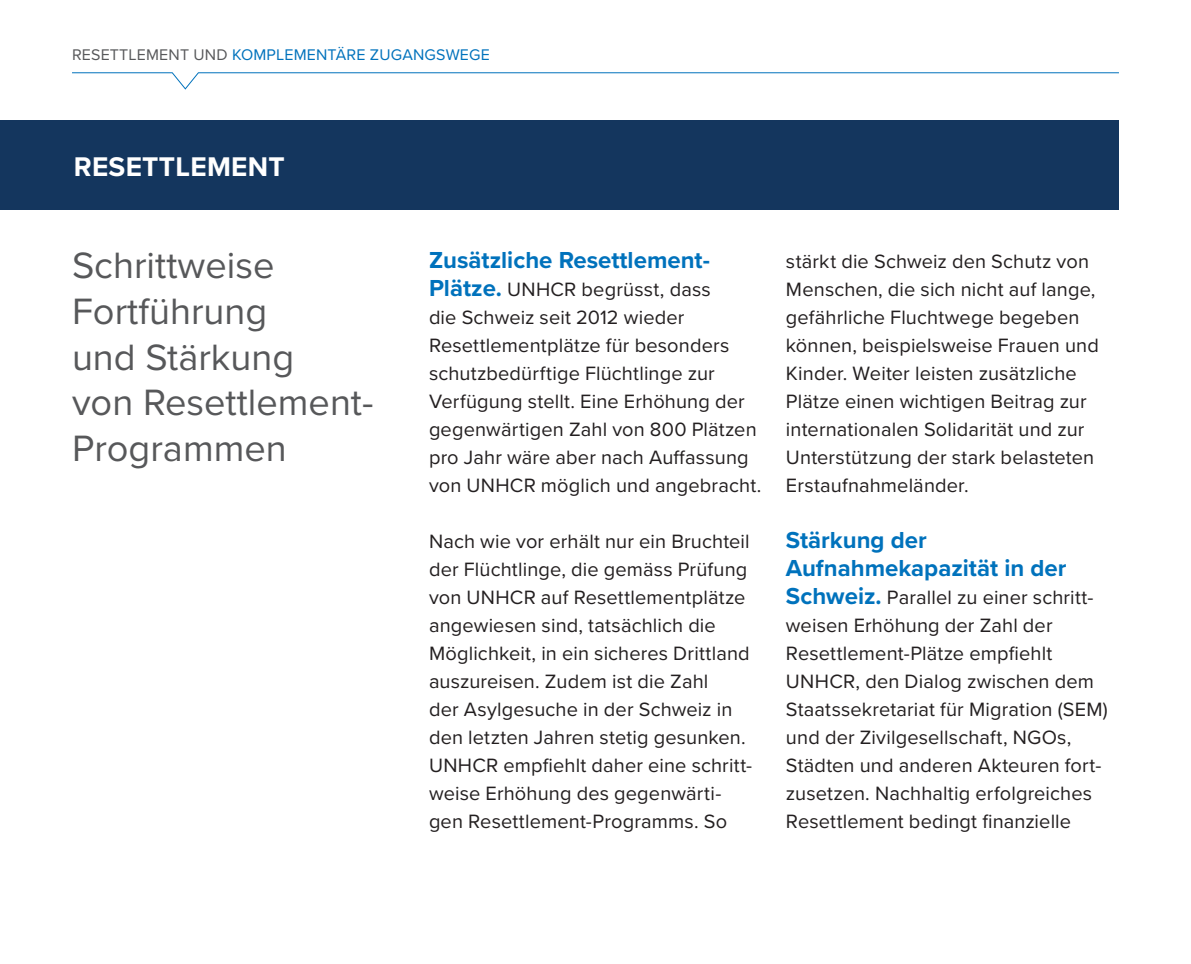
<style>
.page{position:relative;width:1191px;height:964px;background:#fff}
.page>*{position:absolute;margin:0;border:0;box-sizing:border-box;transform-origin:0 0}
.t1{font:38px/45.6px "Proxima Nova";color:#57585a}
.t2{font:700 28px "Proxima Nova";letter-spacing:.01em;color:#fff}
.t3{font:700 24px/28px "Proxima Nova";color:#0072bc}
.t4{font:20px/28px "Proxima Nova";letter-spacing:.005em;color:#231f20}
.t5{font:16px "Proxima Nova";letter-spacing:.01em;color:#0072bc}
.s1{color:#57585a}
.s2{font-weight:700;font-size:24px;color:#0072bc}
</style>
<div class="page">
<svg style="left:72px;top:72px;width:1047px;height:18px"></svg>
<div style="left:0;top:120px;width:1119px;height:90px;background:#14365e"></div>
<p class="t5" style="left:72px;top:42px;width:419px"><span class="s1">RESETTLEMENT UND</span> KOMPLEMENTÄRE ZUGANGSWEGE</p>
<p class="t2" style="left:74px;top:146px;width:213px">RESETTLEMENT</p>
<p class="t1" style="left:72px;top:241px;width:303px">Schrittweise<br>Fortführung<br>und Stärkung<br>von Resettlement-<br>Programmen</p>
<p class="t3" style="left:429px;top:245px;width:282px">Zusätzliche Resettlement-</p>
<p class="t4" style="left:429px;top:274px;width:334px"><span class="s2">Plätze.</span> UNHCR begrüsst, dass<br>die Schweiz seit 2012 wieder Resettlementplätze für besonders schutzbedürftige Flüchtlinge zur Verfügung stellt. Eine Erhöhung der gegenwärtigen Zahl von 800 Plätzen pro Jahr wäre aber nach Auffassung von UNHCR möglich und angebracht.</p>
<p class="t4" style="left:429px;top:526px;width:325px">Nach wie vor erhält nur ein Bruchteil der Flüchtlinge, die gemäss Prüfung von UNHCR auf Resettlementplätze angewiesen sind, tatsächlich die Möglichkeit, in ein sicheres Drittland auszureisen. Zudem ist die Zahl<br>der Asylgesuche in der Schweiz in den letzten Jahren stetig gesunken.<br>UNHCR empfiehlt daher eine schritt&shy;weise Erhöhung des gegenwärti&shy;gen Resettlement-Programms. So</p>
<p class="t4" style="left:786px;top:246px;width:314px">stärkt die Schweiz den Schutz von Menschen, die sich nicht auf lange, gefährliche Fluchtwege begeben können, beispielsweise Frauen und Kinder. Weiter leisten zusätzliche Plätze einen wichtigen Beitrag zur internationalen Solidarität und zur Unterstützung der stark belasteten Erstaufnahmeländer.</p>
<p class="t3" style="left:786px;top:525px;width:282px">Stärkung der<br>Aufnahmekapazität in der</p>
<p class="t4" style="left:786px;top:582px;width:323px"><span class="s2">Schweiz.</span> Parallel zu einer schritt&shy;weisen Erhöhung der Zahl der Resettlement-Plätze empfiehlt UNHCR, den Dialog zwischen dem Staatssekretariat für Migration (SEM) und der Zivilgesellschaft, NGOs, Städten und anderen Akteuren fort&shy;zusetzen. Nachhaltig erfolgreiches Resettlement bedingt finanzielle</p>
</div>
